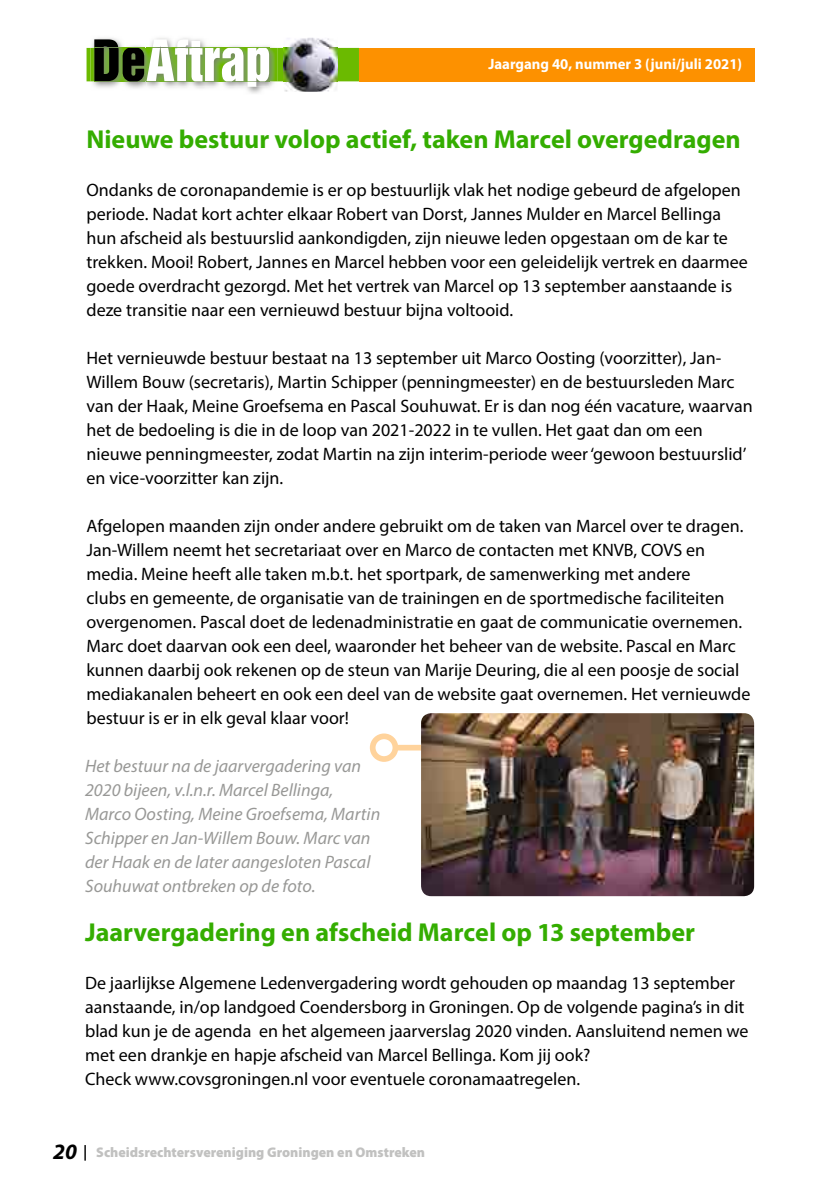
<style>
.page{position:relative;width:840px;height:1191px;background:#fff}
.page>*{position:absolute;margin:0;border:0;box-sizing:border-box;transform-origin:0 0}
.t1{font:52px "Helvetica Inserat";color:#fff}
.t2{font:700 26px "Myriad Pro";color:#34ad00}
.t3{font:18px/24px "Myriad Pro";color:#000}
.t4{font:italic 18px/24px "Myriad Pro";color:#989896}
.t5{font:700 15px "Myriad Pro";color:#fff}
.t6{font:900 14px "Myriad Pro";color:#c1c1c0}
.s1{color:#000}
.s2{font-weight:700;font-style:italic;font-size:22px;color:#000}
</style>
<div class="page">
<img style="left:90px;top:38px;width:187px;height:56px">
<img style="left:94px;top:39px;width:50px;height:43px">
<img style="left:146px;top:39px;width:123px;height:48px">
<svg style="left:86px;top:48px;width:273px;height:33px"></svg>
<img style="left:90px;top:48px;width:187px;height:33px">
<img style="left:94px;top:48px;width:50px;height:33px">
<img style="left:146px;top:48px;width:123px;height:33px">
<div style="left:359px;top:48px;width:395px;height:33px;background:#fd9100"></div>
<img style="left:283px;top:38px;width:54px;height:54px">
<img style="left:283px;top:48px;width:54px;height:33px">
<svg style="left:84px;top:1145px;width:2px;height:15px"></svg>
<div style="left:395px;top:745px;width:90px;height:5px;background:#ffd39c"></div>
<div style="left:369px;top:733px;width:29px;height:29px;border:6px solid #ffd39c;border-radius:50%"></div>
<img style="left:421px;top:713px;width:332px;height:183px">
<h1 class="t1" style="left:92px;top:30px;width:180px"><span class="s1">De</span>Aftrap</h1>
<p class="t5" style="left:488px;top:54px;width:255px">Jaargang 40, nummer 3 (juni/juli 2021)</p>
<h2 class="t2" style="left:86px;top:122px;width:655px">Nieuwe bestuur volop actief, taken Marcel overgedragen</h2>
<p class="t3" style="left:86px;top:178px;width:662px">Ondanks de coronapandemie is er op bestuurlijk vlak het nodige gebeurd de afgelopen periode. Nadat kort achter elkaar Robert van Dorst, Jannes Mulder en Marcel Bellinga hun afscheid als bestuurslid aankondigden, zijn nieuwe leden opgestaan om de kar te trekken. Mooi! Robert, Jannes en Marcel hebben voor een geleidelijk vertrek en daarmee goede overdracht gezorgd. Met het vertrek van Marcel op 13 september aanstaande is deze transitie naar een vernieuwd bestuur bijna voltooid.</p>
<p class="t3" style="left:86px;top:346px;width:667px">Het vernieuwde bestuur bestaat na 13 september uit Marco Oosting (voorzitter), Jan-Willem Bouw (secretaris), Martin Schipper (penningmeester) en de bestuursleden Marc van der Haak, Meine Groefsema en Pascal Souhuwat. Er is dan nog één vacature, waarvan het de bedoeling is die in de loop van 2021-2022 in te vullen. Het gaat dan om een nieuwe penningmeester, zodat Martin na zijn interim-periode weer ‘gewoon bestuurslid’ en vice-voorzitter kan zijn.</p>
<p class="t3" style="left:86px;top:514px;width:665px">Afgelopen maanden zijn onder andere gebruikt om de taken van Marcel over te dragen.<br>Jan-Willem neemt het secretariaat over en Marco de contacten met KNVB, COVS en media. Meine heeft alle taken m.b.t. het sportpark, de samenwerking met andere<br>clubs en gemeente, de organisatie van de trainingen en de sportmedische faciliteiten overgenomen. Pascal doet de ledenadministratie en gaat de communicatie overnemen.<br>Marc doet daarvan ook een deel, waaronder het beheer van de website. Pascal en Marc kunnen daarbij ook rekenen op de steun van Marije Deuring, die al een poosje de social mediakanalen beheert en ook een deel van de website gaat overnemen. Het vernieuwde bestuur is er in elk geval klaar voor!</p>
<p class="t4" style="left:85px;top:754px;width:296px">Het bestuur na de jaarvergadering van 2020 bijeen, v.l.n.r. Marcel Bellinga, Marco Oosting, Meine Groefsema, Martin Schipper en Jan-Willem Bouw. Marc van der Haak en de later aangesloten Pascal Souhuwat ontbreken op de foto.</p>
<h2 class="t2" style="left:85px;top:914px;width:611px">Jaarvergadering en afscheid Marcel op 13 september</h2>
<p class="t3" style="left:85px;top:970px;width:664px">De jaarlijkse Algemene Ledenvergadering wordt gehouden op maandag 13 september aanstaande, in/op landgoed Coendersborg in Groningen. Op de volgende pagina’s in dit blad kun je de agenda en het algemeen jaarverslag 2020 vinden. Aansluitend nemen we met een drankje en hapje afscheid van Marcel Bellinga. Kom jij ook?<br>Check www.covsgroningen.nl voor eventuele coronamaatregelen.</p>
<p class="t6" style="left:53px;top:1142px;width:373px"><span class="s2">20</span> Scheidsrechtersvereniging Groningen en Omstreken</p>
</div>
